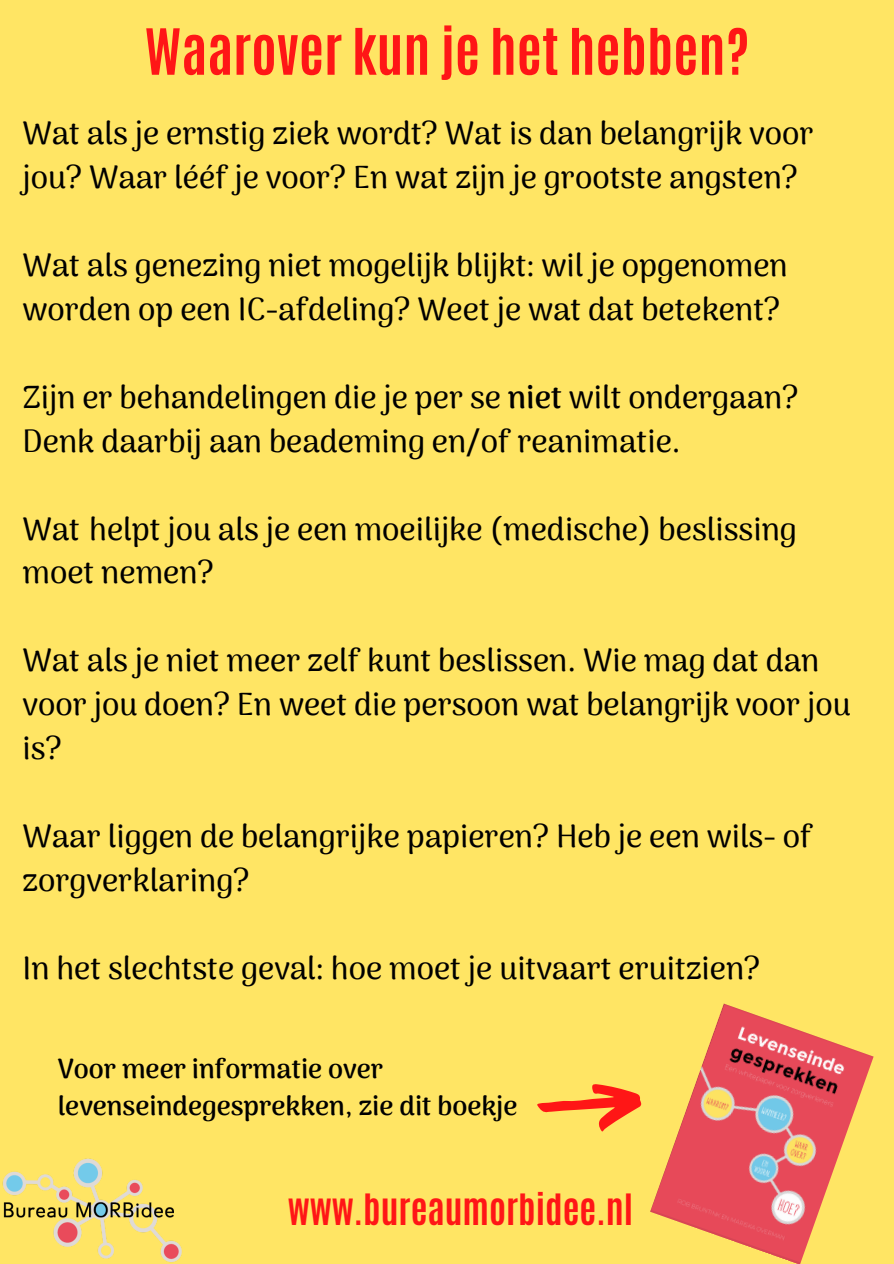
<style>
.page{position:relative;width:894px;height:1264px;background:#fff}
.page>*{position:absolute;margin:0;border:0;box-sizing:border-box;transform-origin:0 0}
.t1{font:700 54px "Antonio";color:#ff1616}
.t2{font:700 36px "Antonio";color:#ff1616}
.t3{font:500 31.5px/44px "Arima Madurai";color:#000}
.t4{font:700 27px/37.2px "Arima Madurai";color:#000}
.s1{font-weight:700}
</style>
<div class="page">
<div style="left:0;top:0;width:893px;height:1263px;background:#ffe564"></div>
<img style="left:2px;top:1158px;width:180px;height:104px">
<img style="left:650px;top:1003px;width:223px;height:260px">
<svg style="left:537px;top:1084px;width:104px;height:47px"></svg>
<h1 class="t1" style="left:145px;top:13px;width:605px">Waarover kun je het hebben?</h1>
<p class="t3" style="left:23px;top:111px;width:792px">Wat als je ernstig ziek wordt? Wat is dan belangrijk voor jou? Waar lééf je voor? En wat zijn je grootste angsten?</p>
<p class="t3" style="left:23px;top:243px;width:766px">Wat als genezing niet mogelijk blijkt: wil je opgenomen worden op een IC-afdeling? Weet je wat dat betekent?</p>
<p class="t3" style="left:23px;top:375px;width:777px">Zijn er behandelingen die je per se <span class="s1">niet</span> wilt ondergaan?<br>Denk daarbij aan beademing en/of reanimatie.</p>
<p class="t3" style="left:23px;top:506px;width:775px">Wat helpt jou als je een moeilijke (medische) beslissing moet nemen?</p>
<p class="t3" style="left:23px;top:638px;width:829px">Wat als je niet meer zelf kunt beslissen. Wie mag dat dan voor jou doen? En weet die persoon wat belangrijk voor jou is?</p>
<p class="t3" style="left:23px;top:814px;width:791px">Waar liggen de belangrijke papieren? Heb je een wils- of zorgverklaring?</p>
<p class="t3" style="left:23px;top:946px;width:739px">In het slechtste geval: hoe moet je uitvaart eruitzien?</p>
<p class="t4" style="left:58px;top:1050px;width:461px">Voor meer informatie over levenseindegesprekken, zie dit boekje</p>
<p class="t2" style="left:288px;top:1183px;width:346px">www.bureaumorbidee.nl</p>
</div>
